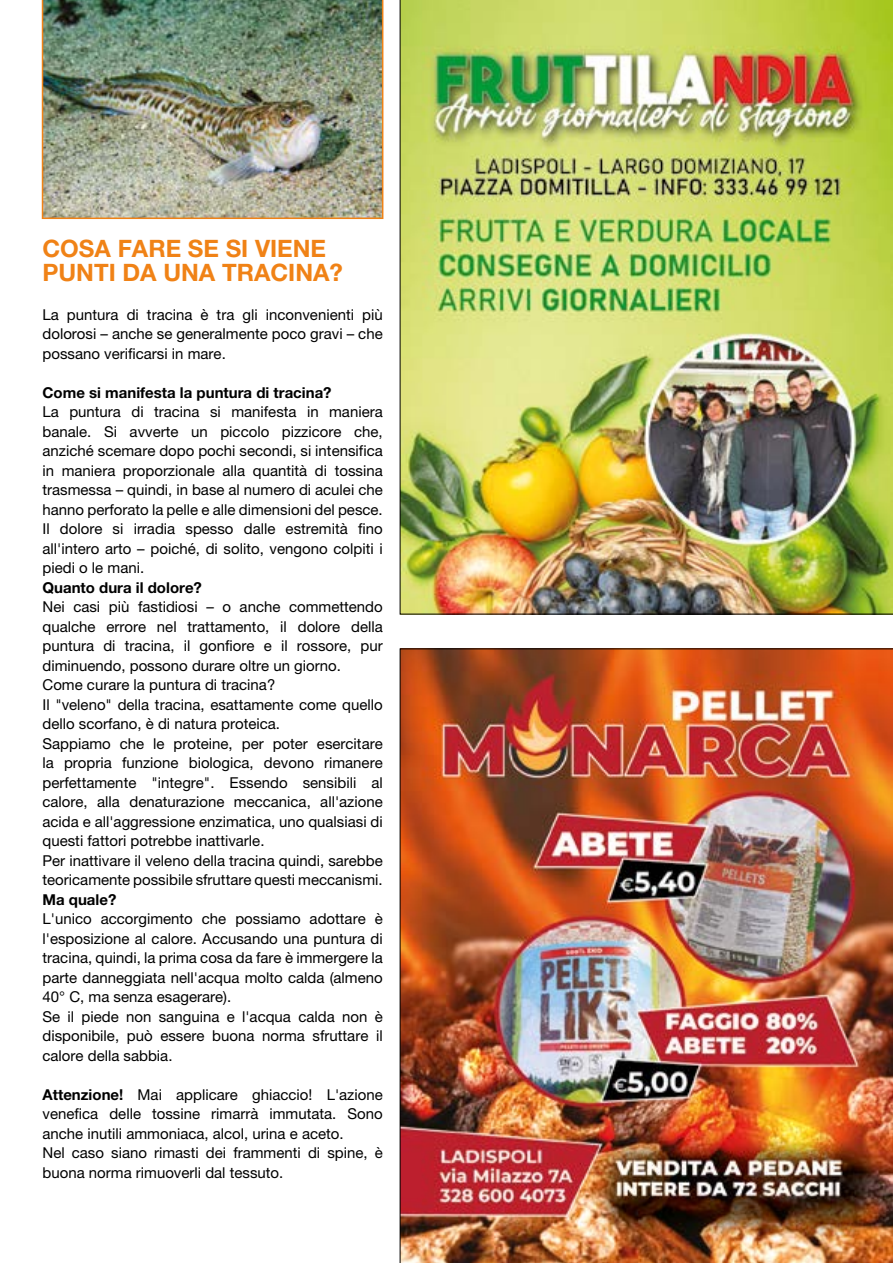
<style>
.page{position:relative;width:893px;height:1263px;background:#fff}
.page>*{position:absolute;margin:0;border:0;box-sizing:border-box;transform-origin:0 0}
.t1{font:700 24px/24px "Helvetica Neue LT Std";color:#f08216}
.t2{font:20.7px/23.7px "Times New Roman";color:#000;text-align:center}
.t3{font:15px/19.5px "Helvetica Neue LT Std";color:#000}
.t4{font:700 15px "Helvetica Neue LT Std";color:#000}
.s1{font-weight:700}
</style>
<div class="page">
<img style="left:42px;top:0;width:341px;height:219px">
<img style="left:400px;top:0;width:493px;height:614px">
<img style="left:400px;top:648px;width:493px;height:615px">
<h1 class="t1" style="left:43px;top:236px;width:302px">COSA FARE SE SI VIENE<br>PUNTI DA UNA TRACINA?</h1>
<p class="t3" style="left:43px;top:305px;width:342px;text-align:justify">La puntura di tracina è tra gli inconvenienti più dolorosi – anche se generalmente poco gravi – che possano verificarsi in mare.</p>
<p class="t4" style="left:43px;top:383px;width:291px">Come si manifesta la puntura di tracina?</p>
<p class="t3" style="left:43px;top:402px;width:342px;text-align:justify">La puntura di tracina si manifesta in maniera banale. Si avverte un piccolo pizzicore che, anziché scemare dopo pochi secondi, si intensifica in maniera proporzionale alla quantità di tossina trasmessa – quindi, in base al numero di aculei che hanno perforato la pelle e alle dimensioni del pesce.<br>Il dolore si irradia spesso dalle estremità fino all'intero arto – poiché, di solito, vengono colpiti i piedi o le mani.</p>
<p class="t4" style="left:43px;top:578px;width:161px">Quanto dura il dolore?</p>
<p class="t3" style="left:43px;top:597px;width:342px">Nei casi più fastidiosi – o anche commettendo qualche errore nel trattamento, il dolore della puntura di tracina, il gonfiore e il rossore, pur diminuendo, possono durare oltre un giorno.<br>Come curare la puntura di tracina?<br>Il "veleno" della tracina, esattamente come quello dello scorfano, è di natura proteica.<br>Sappiamo che le proteine, per poter esercitare la propria funzione biologica, devono rimanere perfettamente "integre". Essendo sensibili al calore, alla denaturazione meccanica, all'azione acida e all'aggressione enzimatica, uno qualsiasi di questi fattori potrebbe inattivarle.<br>Per inattivare il veleno della tracina quindi, sarebbe teoricamente possibile sfruttare questi meccanismi.</p>
<p class="t4" style="left:43px;top:890px;width:75px">Ma quale?</p>
<p class="t3" style="left:43px;top:909px;width:342px">L'unico accorgimento che possiamo adottare è l'esposizione al calore. Accusando una puntura di tracina, quindi, la prima cosa da fare è immergere la parte danneggiata nell'acqua molto calda (almeno 40° C, ma senza esagerare).<br>Se il piede non sanguina e l'acqua calda non è disponibile, può essere buona norma sfruttare il calore della sabbia.</p>
<p class="t3" style="left:43px;top:1085px;width:342px"><span class="s1">Attenzione!</span> Mai applicare ghiaccio! L'azione venefica delle tossine rimarrà immutata. Sono anche inutili ammoniaca, alcol, urina e aceto.<br>Nel caso siano rimasti dei frammenti di spine, è buona norma rimuoverli dal tessuto.</p>
<h2 class="t2" style="left:-1px;top:844px;width:71px">no - <span class="s1">46.</span></h2>
<h2 class="t2" style="left:3px;top:891px;width:67px">a Sastre</h2>
<h2 class="t2" style="left:9px;top:1044px;width:61px">a gasp!</h2>
<h2 class="t2" style="left:0;top:1139px;width:70px">Scaglia oprabito</h2>
</div>
